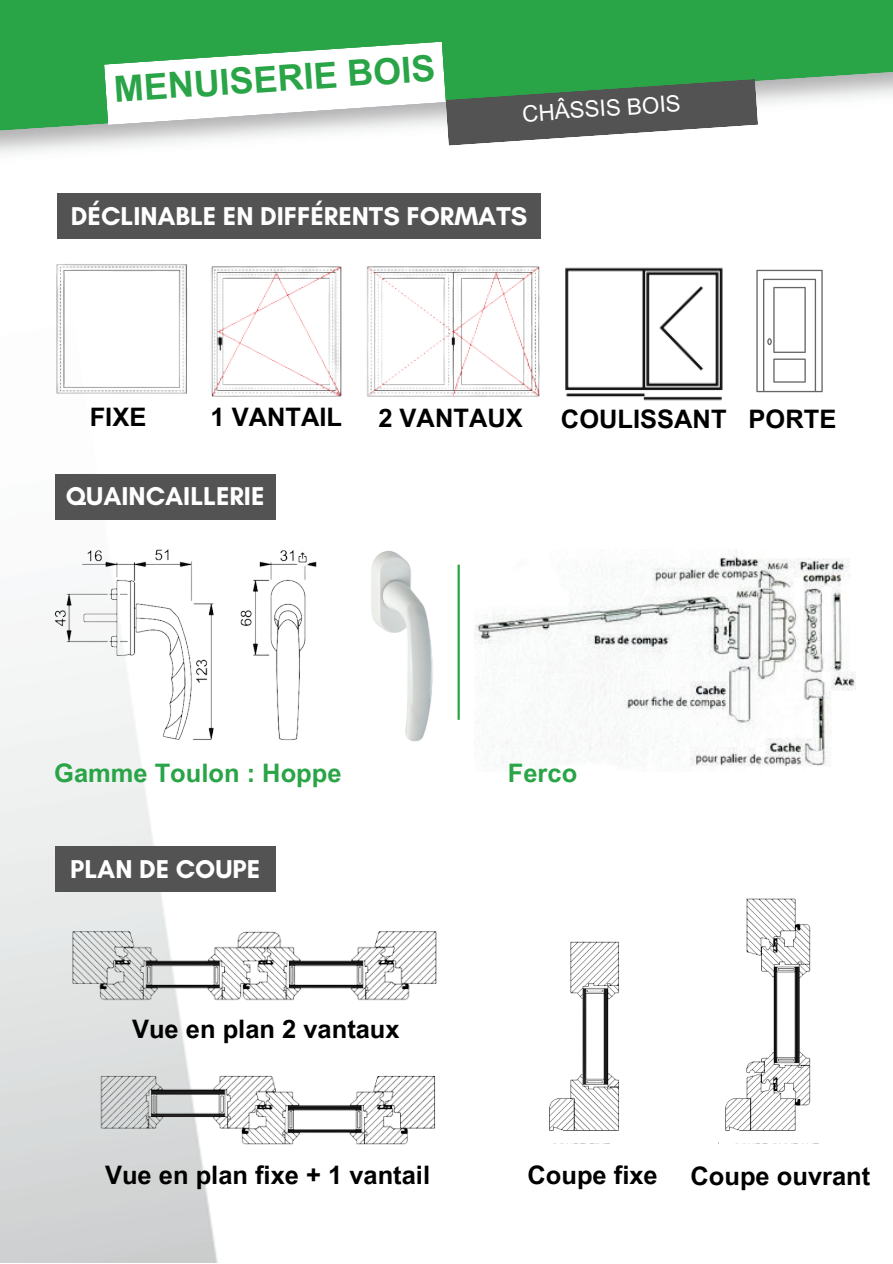
<style>
.page{position:relative;width:893px;height:1264px;background:#fff}
.page>*{position:absolute;margin:0;border:0;box-sizing:border-box;transform-origin:0 0}
.t1{font:700 36px "Arial MT Pro";color:#29a446}
.t2{font:700 26.25px "Glacial Indifference";color:#fff}
.t3{font:700 25.5px "Arial MT Pro";color:#000}
.t4{font:700 25.5px "Arial MT Pro";color:#29a446}
.t5{font:22.5px "Arial MT Pro";color:#fff}
</style>
<div class="page">
<img style="left:0;top:133px;width:856px;height:1129px">
<svg style="left:0;top:0;width:892px;height:133px;background:#42ac5b"></svg>
<div style="left:647px;top:1169px;width:226px;height:93px;background:#fff"></div>
<svg style="left:104px;top:42px;width:654px;height:104px"></svg>
<img style="left:47px;top:257px;width:142px;height:146px">
<img style="left:200px;top:258px;width:150px;height:146px">
<img style="left:360px;top:258px;width:189px;height:146px">
<div style="left:57px;top:194px;width:484px;height:45px;background:#535353"></div>
<img style="left:549px;top:255px;width:202px;height:162px">
<svg style="left:756px;top:270px;width:66px;height:122px"></svg>
<div style="left:55px;top:474px;width:220px;height:45px;background:#535353"></div>
<div style="left:55px;top:846px;width:220px;height:45px;background:#535353"></div>
<img style="left:474px;top:550px;width:381px;height:221px">
<img style="left:52px;top:539px;width:383px;height:206px">
<hr style="left:457px;top:564px;width:3px;height:155px;background:#29a446">
<img style="left:55px;top:915px;width:390px;height:100px">
<img style="left:40px;top:1070px;width:396px;height:85px">
<img style="left:721px;top:888px;width:100px;height:254px">
<img style="left:541px;top:888px;width:88px;height:254px">
<hr style="left:717px;top:856px;width:4px;height:286px;background:#fff">
<p class="t1" style="left:113px;top:76px;width:323px;rotate:-4deg">MENUISERIE BOIS</p>
<p class="t5" style="left:521px;top:105px;width:160px;rotate:-4deg">CHÂSSIS BOIS</p>
<p class="t2" style="left:71px;top:200px;width:458px">DÉCLINABLE EN DIFFÉRENTS FORMATS</p>
<p class="t3" style="left:90px;top:407px;width:58px">FIXE</p>
<p class="t3" style="left:210px;top:407px;width:133px">1 VANTAIL</p>
<p class="t3" style="left:378px;top:408px;width:146px">2 VANTAUX</p>
<p class="t3" style="left:561px;top:410px;width:167px">COULISSANT</p>
<p class="t3" style="left:748px;top:410px;width:89px">PORTE</p>
<p class="t2" style="left:66px;top:480px;width:200px">QUAINCAILLERIE</p>
<p class="t4" style="left:54px;top:763px;width:289px">Gamme Toulon : Hoppe</p>
<p class="t4" style="left:508px;top:763px;width:71px">Ferco</p>
<p class="t2" style="left:70px;top:852px;width:191px">PLAN DE COUPE</p>
<p class="t3" style="left:132px;top:1019px;width:269px">Vue en plan 2 vantaux</p>
<p class="t3" style="left:105px;top:1165px;width:326px">Vue en plan fixe + 1 vantail</p>
<p class="t3" style="left:527px;top:1165px;width:132px">Coupe fixe</p>
<p class="t3" style="left:690px;top:1166px;width:181px">Coupe ouvrant</p>
</div>
